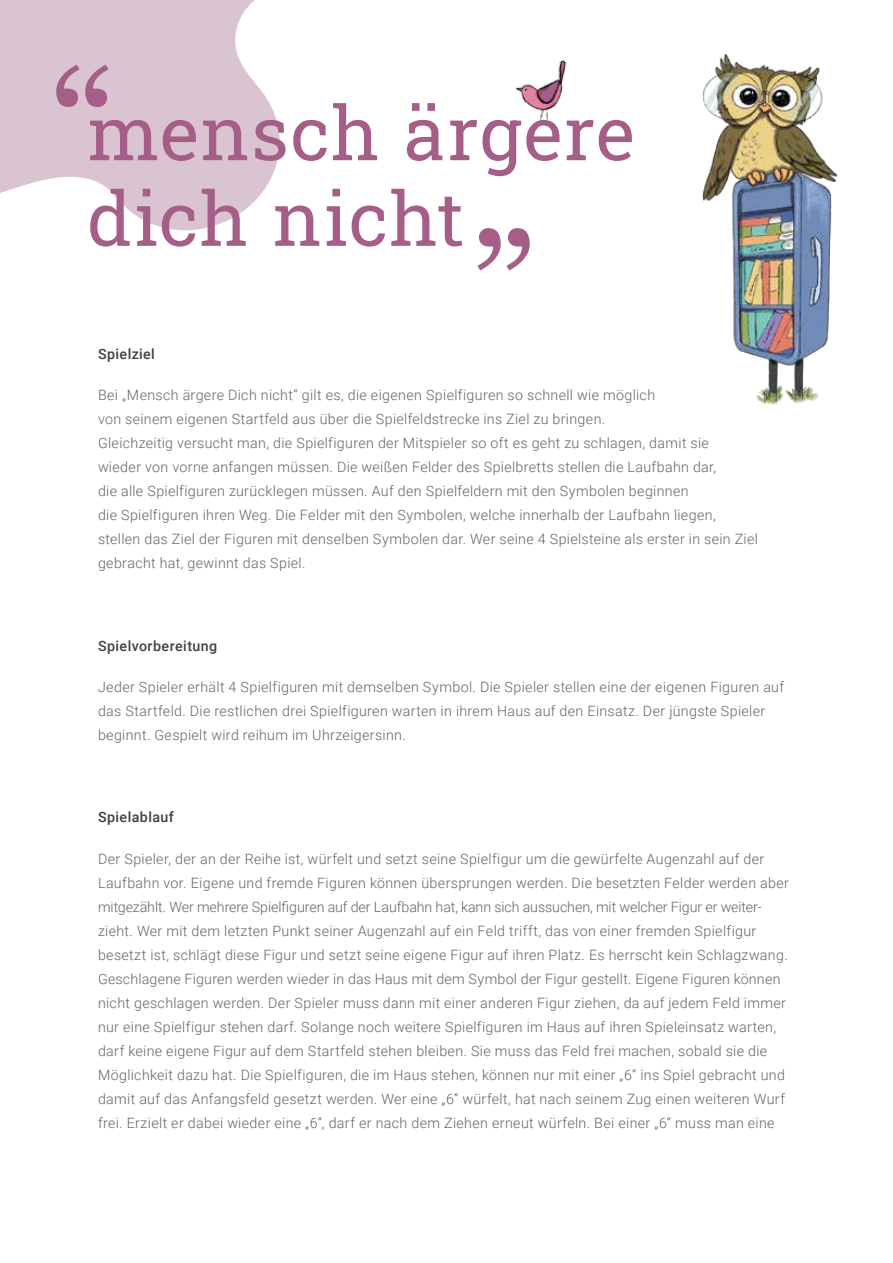
<style>
.page{position:relative;width:893px;height:1263px;background:#fff}
.page>*{position:absolute;margin:0;border:0;box-sizing:border-box;transform-origin:0 0}
.t1{font:160.5px "Georgia";color:#a45e88}
.t2{font:74.85px/85.7px "Roboto Slab";letter-spacing:.02em;color:#a45e88}
.t3{font:300 14.25px/24px "Roboto";letter-spacing:.025em;color:#636466}
.t4{font:500 14.25px "Roboto";letter-spacing:.03em;color:#414042}
</style>
<div class="page">
<svg style="left:0;top:0;width:280px;height:231px;fill:#dbc4d1"></svg>
<img style="left:515px;top:59px;width:52px;height:62px">
<img style="left:702px;top:54px;width:136px;height:351px">
<h1 class="t1" style="left:50px;top:32px;width:67px">“</h1>
<h2 class="t2" style="left:87px;top:88px;width:549px">mensch ärgere dich nicht</h2>
<h1 class="t1" style="left:470px;top:195px;width:67px">”</h1>
<p class="t4" style="left:98px;top:344px;width:58px">Spielziel</p>
<p class="t3" style="left:98px;top:382px;width:661px">Bei „Mensch ärgere Dich nicht“ gilt es, die eigenen Spielfiguren so schnell wie möglich<br>von seinem eigenen Startfeld aus über die Spielfeldstrecke ins Ziel zu bringen.<br>Gleichzeitig versucht man, die Spielfiguren der Mitspieler so oft es geht zu schlagen, damit sie<br>wieder von vorne anfangen müssen. Die weißen Felder des Spielbretts stellen die Laufbahn dar,<br>die alle Spielfiguren zurücklegen müssen. Auf den Spielfeldern mit den Symbolen beginnen<br>die Spielfiguren ihren Weg. Die Felder mit den Symbolen, welche innerhalb der Laufbahn liegen, stellen das Ziel der Figuren mit denselben Symbolen dar. Wer seine 4 Spielsteine als erster in sein Ziel gebracht hat, gewinnt das Spiel.</p>
<p class="t4" style="left:98px;top:636px;width:121px">Spielvorbereitung</p>
<p class="t3" style="left:98px;top:674px;width:688px">Jeder Spieler erhält 4 Spielfiguren mit demselben Symbol. Die Spieler stellen eine der eigenen Figuren auf das Startfeld. Die restlichen drei Spielfiguren warten in ihrem Haus auf den Einsatz. Der jüngste Spieler beginnt. Gespielt wird reihum im Uhrzeigersinn.</p>
<p class="t4" style="left:98px;top:807px;width:77px">Spielablauf</p>
<p class="t3" style="left:98px;top:846px;width:692px">Der Spieler, der an der Reihe ist, würfelt und setzt seine Spielfigur um die gewürfelte Augenzahl auf der Laufbahn vor. Eigene und fremde Figuren können übersprungen werden. Die besetzten Felder werden aber mitgezählt. Wer mehrere Spielfiguren auf der Laufbahn hat, kann sich aussuchen, mit welcher Figur er weiter&shy;zieht. Wer mit dem letzten Punkt seiner Augenzahl auf ein Feld trifft, das von einer fremden Spielfigur besetzt ist, schlägt diese Figur und setzt seine eigene Figur auf ihren Platz. Es herrscht kein Schlagzwang.<br>Geschlagene Figuren werden wieder in das Haus mit dem Symbol der Figur gestellt. Eigene Figuren können nicht geschlagen werden. Der Spieler muss dann mit einer anderen Figur ziehen, da auf jedem Feld immer nur eine Spielfigur stehen darf. Solange noch weitere Spielfiguren im Haus auf ihren Spieleinsatz warten, darf keine eigene Figur auf dem Startfeld stehen bleiben. Sie muss das Feld frei machen, sobald sie die Möglichkeit dazu hat. Die Spielfiguren, die im Haus stehen, können nur mit einer „6“ ins Spiel gebracht und damit auf das Anfangsfeld gesetzt werden. Wer eine „6“ würfelt, hat nach seinem Zug einen weiteren Wurf frei. Erzielt er dabei wieder eine „6“, darf er nach dem Ziehen erneut würfeln. Bei einer „6“ muss man eine</p>
</div>
